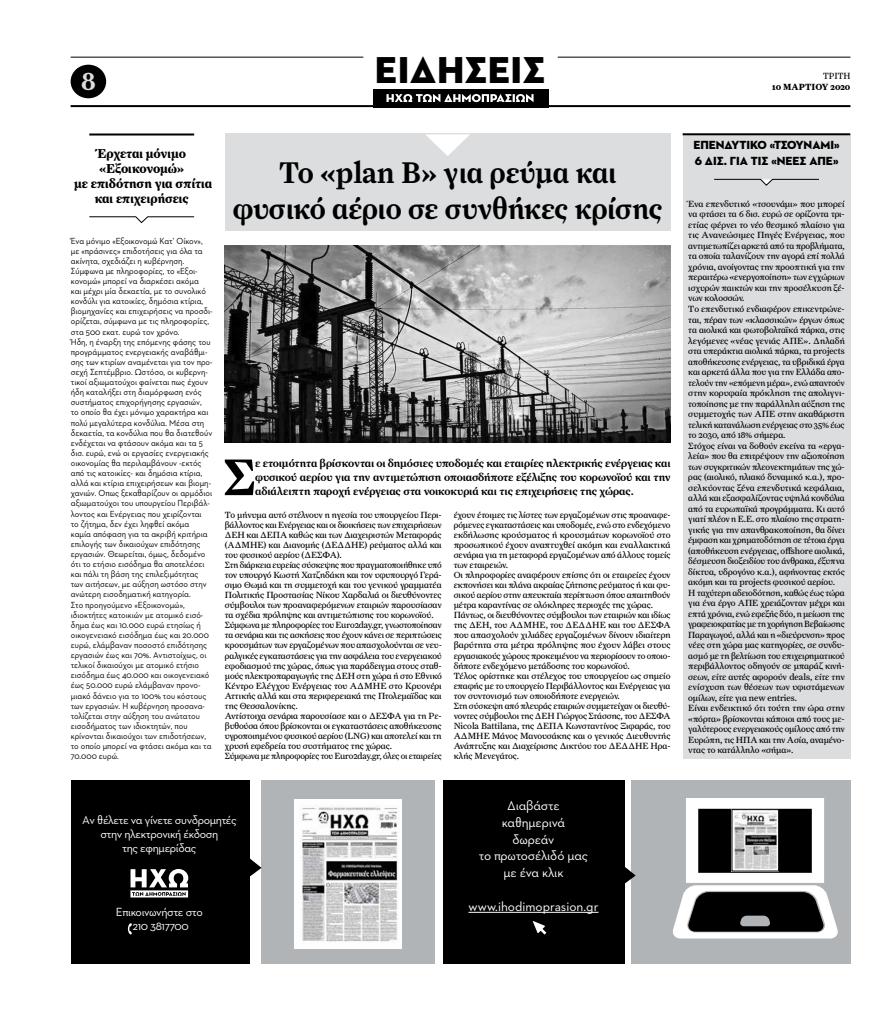
<style>
.page{position:relative;width:893px;height:1021px;background:#fff}
.page>*{position:absolute;margin:0;border:0;box-sizing:border-box;transform-origin:0 0}
.t1{font:51.7px "Farnham Text GR Semi";color:#000}
.t2{font:38.1px "Neutraface Two Disp Greek Titl";color:#000}
.t3{font:30px/36px "Farnham Text GR Semi";letter-spacing:-.005em;color:#000;text-align:center;scale:.95 1}
.t4{font:25.9px "Farnham Text GR Semi";color:#dcddde}
.t5{font:13.4px/16.7px "Neutraface Two Text Greek";letter-spacing:-.01em;color:#fff;text-align:center}
.t6{font:700 13px/15.1px "Farnham Text GR";letter-spacing:-.005em;color:#000;text-align:center;scale:.95 1}
.t7{font:12px/14.4px "Neutraface Two Text Greek";letter-spacing:-.03em;color:#fff;text-align:center}
.t8{font:12px/15.5px "Neutraface Two Disp Greek Titl";color:#000}
.t9{font:11px/14px "Farnham Text GR Semi";letter-spacing:-.01em;color:#000;text-align:justify}
.t10{font:9px/10.5px "Farnham Text GR";letter-spacing:-.01em;color:#000}
.t11{font:9px/10.1px "Neutraface Two Text Greek";letter-spacing:-.005em;color:#000;scale:.95 1}
.t12{font:700 9px "Farnham Text GR";color:#000;scale:.95 1}
.t13{font:9px "Farnham Text GR";letter-spacing:-.01em;color:#000;scale:.95 1}
</style>
<div class="page">
<hr style="left:558px;top:57px;width:292px;height:1px;background:#000">
<hr style="left:71px;top:105px;width:779px;height:2px;background:#000">
<hr style="left:71px;top:57px;width:292px;height:1px;background:#000">
<div style="left:373px;top:89px;width:176px;height:18px;background:#000"></div>
<svg style="left:386px;top:94px;width:148px;height:8px"></svg>
<div style="left:71px;top:65px;width:35px;height:33px;background:#000;border-radius:50%"></div>
<div style="left:631px;top:780px;width:219px;height:183px;background:#b1b4b6"></div>
<div style="left:262px;top:780px;width:173px;height:183px;background:#b1b4b6"></div>
<div style="left:443px;top:780px;width:181px;height:183px;background:#000"></div>
<div style="left:71px;top:780px;width:179px;height:183px;background:#000"></div>
<hr style="left:468px;top:912px;width:130px;height:1px;background:#fff">
<img style="left:295px;top:799px;width:106px;height:149px">
<svg style="left:672px;top:798px;width:166px;height:140px"></svg>
<img style="left:734px;top:811px;width:43px;height:58px">
<div style="left:732px;top:809px;width:47px;height:62px;border:1px solid #000"></div>
<svg style="left:533px;top:921px;width:13px;height:13px"></svg>
<svg style="left:130px;top:869px;width:58px;height:28px"></svg>
<svg style="left:127px;top:923px;width:5px;height:11px"></svg>
<svg style="left:250px;top:853px;width:12px;height:28px"></svg>
<svg style="left:624px;top:860px;width:12px;height:29px"></svg>
<hr style="left:89px;top:133px;width:105px;height:2px;background:#000">
<svg style="left:89px;top:216px;width:106px;height:8px"></svg>
<div style="left:225px;top:133px;width:446px;height:98px;background:#dcddde"></div>
<svg style="left:425px;top:134px;width:45px;height:22px"></svg>
<div style="left:683px;top:134px;width:167px;height:625px;background:#dcddde"></div>
<svg style="left:714px;top:178px;width:105px;height:8px"></svg>
<hr style="left:683px;top:133px;width:167px;height:2px;background:#000">
<img style="left:225px;top:245px;width:446px;height:197px">
<h3 class="t4" style="left:81px;top:66px;width:16px">8</h3>
<h2 class="t2" style="left:375px;top:46px;width:153px">ΕΙΔΗΣΕΙΣ</h2>
<p class="t13" style="left:823px;top:71px;width:30px">ΤΡΙΤΗ</p>
<p class="t12" style="left:772px;top:82px;width:84px">10 ΜΑΡΤΙΟΥ 2020</p>
<h3 class="t6" style="left:74px;top:147px;width:147px">Έρχεται μόνιμο «Εξοικονομώ»<br>με επιδότηση για σπίτια και επιχειρήσεις</h3>
<p class="t11" style="left:71px;top:235px;width:151px">Ένα μόνιμο «Εξοικονομώ Κατ’ Οίκον», με «πράσινες» επιδοτήσεις για όλα τα ακίνητα, σχεδιάζει η κυβέρνηση.<br>Σύμφωνα με πληροφορίες, το «Εξοι&shy;κονοµώ» µπορεί να διαρκέσει ακόµα<br>και µέχρι µία δεκαετία, µε το συνολικό κονδύλι για κατοικίες, δηµόσια κτίρια, βιοµηχανίες και επιχειρήσεις να προσδι&shy;ορίζεται, σύµφωνα µε τις πληροφορίες, στα 500 εκατ. ευρώ τον χρόνο.<br>Ήδη, η έναρξη της επόµενης φάσης του προγράµµατος ενεργειακής αναβάθµι&shy;σης των κτιρίων αναµένεται για τον προ&shy;σεχή Σεπτέµβριο. Ωστόσο, οι κυβερνη&shy;τικοί αξιωµατούχοι φαίνεται πως έχουν ήδη καταλήξει στη διαµόρφωση ενός συστήµατος επιχορήγησης εργασιών,<br>το οποίο θα έχει µόνιµο χαρακτήρα και πολύ µεγαλύτερα κονδύλια. Μέσα στη δεκαετία, τα κονδύλια που θα διατεθούν ενδέχεται να φτάσουν ακόµα και τα 5 δισ. ευρώ, ενώ οι εργασίες ενεργειακής οικονοµίας θα περιλαµβάνουν -εκτός από τις κατοικίες- και δηµόσια κτίρια, αλλά και κτίρια επιχειρήσεων και βιοµη&shy;χανιών. Οπως ξεκαθαρίζουν οι αρμόδιοι αξιωματούχοι του υπουργείου Περιβάλ&shy;λοντος και Ενέργειας που χειρίζονται<br>το ζήτημα, δεν έχει ληφθεί ακόμα<br>καμία απόφαση για τα ακριβή κριτήρια επιλογής των δικαιούχων επιδότησης εργασιών. Θεωρείται, όμως, δεδομένο ότι το ετήσιο εισόδημα θα αποτελέσει και πάλι τη βάση της επιλεξιμότητας των αιτήσεων, με αύξηση ωστόσο στην ανώτερη εισοδηματική κατηγορία.<br>Στο προηγούμενο «Εξοικονομώ», ιδιοκτήτες κατοικιών με ατομικό εισό&shy;δημα έως και 10.000 ευρώ ετησίως ή οικογενειακό εισόδημα έως και 20.000 ευρώ, ελάμβαναν ποσοστό επιδότησης εργασιών έως και 70%. Αντιστοίχως, οι τελικοί δικαιούχοι με ατομικό ετήσιο εισόδημα έως 40.000 και οικογενειακό έως 50.000 ευρώ ελάμβαναν προνο&shy;μιακό δάνειο για το 100% του κόστους των εργασιών. Η κυβέρνηση προσανα&shy;τολίζεται στην αύξηση του ανώτατου εισοδήματος των ιδιοκτητών, που κρίνονται δικαιούχοι των επιδοτήσεων, το οποίο μπορεί να φτάσει ακόμα και τα 70.000 ευρώ.</p>
<h3 class="t3" style="left:233px;top:154px;width:454px">Το «plan B» για ρεύμα και φυσικό αέριο σε συνθήκες κρίσης</h3>
<h1 class="t1" style="left:223px;top:447px;width:34px">Σ</h1>
<p class="t9" style="left:255px;top:456px;width:417px">ε ετοιμότητα βρίσκονται οι δημόσιες υποδομές και εταιρίες ηλεκτρικής ενέργειας και φυσικού αερίου για την αντιμετώπιση οποιασδήποτε εξέλιξης του κορωνοϊού και την αδιάλειπτη παροχή ενέργειας στα νοικοκυριά και τις επιχειρήσεις της χώρας.</p>
<p class="t10" style="left:225px;top:509px;width:219px;line-height:10.1px">Το μήνυμα αυτό στέλνουν η ηγεσία του υπουργείου Περι&shy;βάλλοντος και Ενέργειας και οι διοικήσεις των επιχειρήσεων ΔΕΗ και ΔΕΠΑ καθώς και των Διαχειριστών Μεταφοράς (ΑΔΜΗΕ) και Διανομής (ΔΕΔΔΗΕ) ρεύματος αλλά και του φυσικού αερίου (ΔΕΣΦΑ).<br>Στη διάρκεια ευρείας σύσκεψης που πραγματοποιήθηκε υπό τον υπουργό Κωστή Χατζηδάκη και τον υφυπουργό Γερά&shy;σιμο Θωμά και τη συμμετοχή και του γενικού γραμματέα Πολιτικής Προστασίας Νίκου Χαρδαλιά οι διευθύνοντες σύμβουλοι των προαναφερόμενων εταιριών παρουσίασαν τα σχέδια πρόληψης και αντιμετώπισης του κορωνοϊού.<br>Σύμφωνα με πληροφορίες του Euro2day.gr, γνωστοποίησαν τα σενάρια και τις ασκήσεις που έχουν κάνει σε περιπτώσεις κρουσμάτων των εργαζομένων που απασχολούνται σε νευ&shy;ραλγικές εγκαταστάσεις για την ασφάλεια του ενεργειακού εφοδιασμού της χώρας, όπως για παράδειγμα στους σταθ&shy;μούς ηλεκτροπαραγωγής της ΔΕΗ στη χώρα ή στο Εθνικό Κέντρο Ελέγχου Ενέργειας του ΑΔΜΗΕ στο Κρυονέρι Αττικής αλλά και στα περιφερειακά της Πτολεμαϊδας και της Θεσσαλονίκης.<br>Αντίστοιχα σενάρια παρουσίασε και ο ΔΕΣΦΑ για τη Ρε&shy;βυθούσα όπου βρίσκονται οι εγκαταστάσεις αποθήκευσης υγροποιημένου φυσικού αερίου (LNG) και αποτελεί και τη χρυσή εφεδρεία του συστήματος της χώρας.<br>Σύμφωνα με πληροφορίες του Euro2day.gr, όλες οι εταιρείες</p>
<p class="t10" style="left:454px;top:509px;width:218px;line-height:10.1px">έχουν έτοιμες τις λίστες των εργαζομένων στις προαναφε&shy;ρόμενες εγκαταστάσεις και υποδομές, ενώ στο ενδεχόμενο εκδήλωσης κρούσματος ή κρουσμάτων κορωνοϊού στο προσωπικού έχουν αναπτυχθεί ακόμη και εναλλακτικά σενάρια για τη μεταφορά εργαζομένων από άλλους τομείς των εταιρειών.<br>Οι πληροφορίες αναφέρουν επίσης ότι οι εταιρείες έχουν εκπονήσει και πλάνα ακραίας ζήτησης ρεύματος ή και φυ&shy;σικού αερίου στην απευκταία περίπτωση όπου απαιτηθούν μέτρα καραντίνας σε ολόκληρες περιοχές της χώρας.<br>Πάντως, οι διευθύνοντες σύμβουλοι των εταιριών και ιδίως της ΔΕΗ, του ΑΔΜΗΕ, του ΔΕΔΔΗΕ και του ΔΕΣΦΑ που απασχολούν χιλιάδες εργαζομένων δίνουν ιδιαίτερη βαρύτητα στα μέτρα πρόληψης που έχουν λάβει στους εργασιακούς χώρους προκειμένου να περιορίσουν το οποιο&shy;δήποτε ενδεχόμενο μετάδοσης του κορωνοϊού.<br>Τέλος ορίστηκε και στέλεχος του υπουργείου ως σημείο επαφής με το υπουργείο Περιβάλλοντος και Ενέργειας για τον συντονισμό των οποιοδήποτε ενεργειών.<br>Στη σύσκεψη από πλευράς εταιριών συμμετείχαν οι διευθύ&shy;νοντες σύμβουλοι της ΔΕΗ Γιώργος Στάσσης, του ΔΕΣΦΑ Nicola Battilana, της ΔΕΠΑ Κωνσταντίνος Ξιφαράς, του ΑΔΜΗΕ Μάνος Μανουσάκης και ο γενικός Διευθυντής Ανάπτυξης και Διαχείρισης Δικτύου του ΔΕΔΔΗΕ Ηρα&shy;κλής Μενεγάτος.</p>
<h3 class="t7" style="left:82px;top:812px;width:156px">Aν θέλετε να γίνετε συνδρομητές στην ηλεκτρονική έκδοση<br>της εφημερίδας</h3>
<h3 class="t7" style="left:116px;top:904px;width:88px">Επικοινωνήστε στο<br>210 3817700</h3>
<h3 class="t5" style="left:479px;top:797px;width:111px">Διαβάστε καθημερινά<br>δωρεάν<br>το πρωτοσέλιδό μας με ένα κλικ</h3>
<h3 class="t5" style="left:468px;top:897px;width:131px">www.ihodimoprasion.gr</h3>
<h3 class="t8" style="left:693px;top:137px;width:148px">Eπενδυτικό «τσουνάμι»<br>6 δισ. για τις «νέες</h3>
<h3 class="t8" style="left:809px;top:153px;width:31px">AΠE»</h3>
<p class="t10" style="left:688px;top:199px;width:158px">Ένα επενδυτικό «τσουνάμι» που μπορεί να φτάσει τα 6 δισ. ευρώ σε ορίζοντα τρι&shy;ετίας φέρνει το νέο θεσμικό πλαίσιο για τις Aνανεώσιμες Πηγές Eνέργειας, που αντιμετωπίζει αρκετά από τα προβλήματα, τα οποία ταλανίζουν την αγορά επί πολλά χρόνια, ανοίγοντας την προοπτική για την περαιτέρω «ενεργοποίηση» των εγχώριων ισχυρών παικτών και την προσέλκυση ξέ&shy;νων κολοσσών.<br>Tο επενδυτικό ενδιαφέρον επικεντρώνε&shy;ται, πέραν των «κλασσικών» έργων όπως τα αιολικά και φωτοβολταϊκά πάρκα, στις λεγόμενες «νέας γενιάς AΠE». Δηλαδή στα υπεράκτια αιολικά πάρκα, τα projects αποθήκευσης ενέργειας, τα υβριδικά έργα και αρκετά άλλα που για την Eλλάδα απο&shy;τελούν την «επόμενη μέρα», ενώ απαντούν στην κορυφαία πρόκληση της απολιγνι&shy;τοποίησης με την παράλληλη αύξηση της συμμετοχής των AΠE στην ακαθάριστη τελική κατανάλωση ενέργειας στο 35% έως το 2030, από 18% σήμερα.<br>Στόχος είναι να δοθούν εκείνα τα «εργα&shy;λεία» που θα επιτρέψουν την αξιοποίηση των συγκριτικών πλεονεκτημάτων της χώ&shy;ρας (αιολικό, ηλιακό δυναμικό κ.α.), προ&shy;σελκύοντας ξένα επενδυτικά κεφάλαια, αλλά και εξασφαλίζοντας υψηλά κονδύλια από τα ευρωπαϊκά προγράμματα. Kι αυτό γιατί πλέον η E.E. στο πλαίσιο της στρατη&shy;γικής για την απανθρακοποίηση, θα δίνει έμφαση και χρηματοδότηση σε τέτοια έργα (αποθήκευση ενέργειας, offshore αιολικά, δέσμευση διοξειδίου του άνθρακα, έξυπνα δίκτυα, υδρογόνο κ.α.), αφήνοντας εκτός ακόμη και τα projects φυσικού αερίου.<br>H ταχύτερη αδειοδότηση, καθώς έως τώρα για ένα έργο AΠE χρειάζονταν μέχρι και επτά χρόνια, ενώ εφεξής δύο, η μείωση της γραφειοκρατίας με τη χορήγηση Bεβαίωσης Παραγωγού, αλλά και η «διεύρυνση» προς νέες στη χώρα μας κατηγορίες, σε συνδυ&shy;ασμό με τη βελτίωση του επιχειρηματικού περιβάλλοντος οδηγούν σε μπαράζ κινή&shy;σεων, είτε αυτές αφορούν deals, είτε την ενίσχυση των θέσεων των υφιστάμενων ομίλων, είτε για new entries.<br>Eίναι ενδεικτικό ότι τούτη την ώρα στην «πόρτα» βρίσκονται κάποιοι από τους με&shy;γαλύτερους ενεργειακούς ομίλους από την Eυρώπη, τις HΠA και την Aσία, αναμένο&shy;ντας το κατάλληλο «σήμα».</p>
</div>
